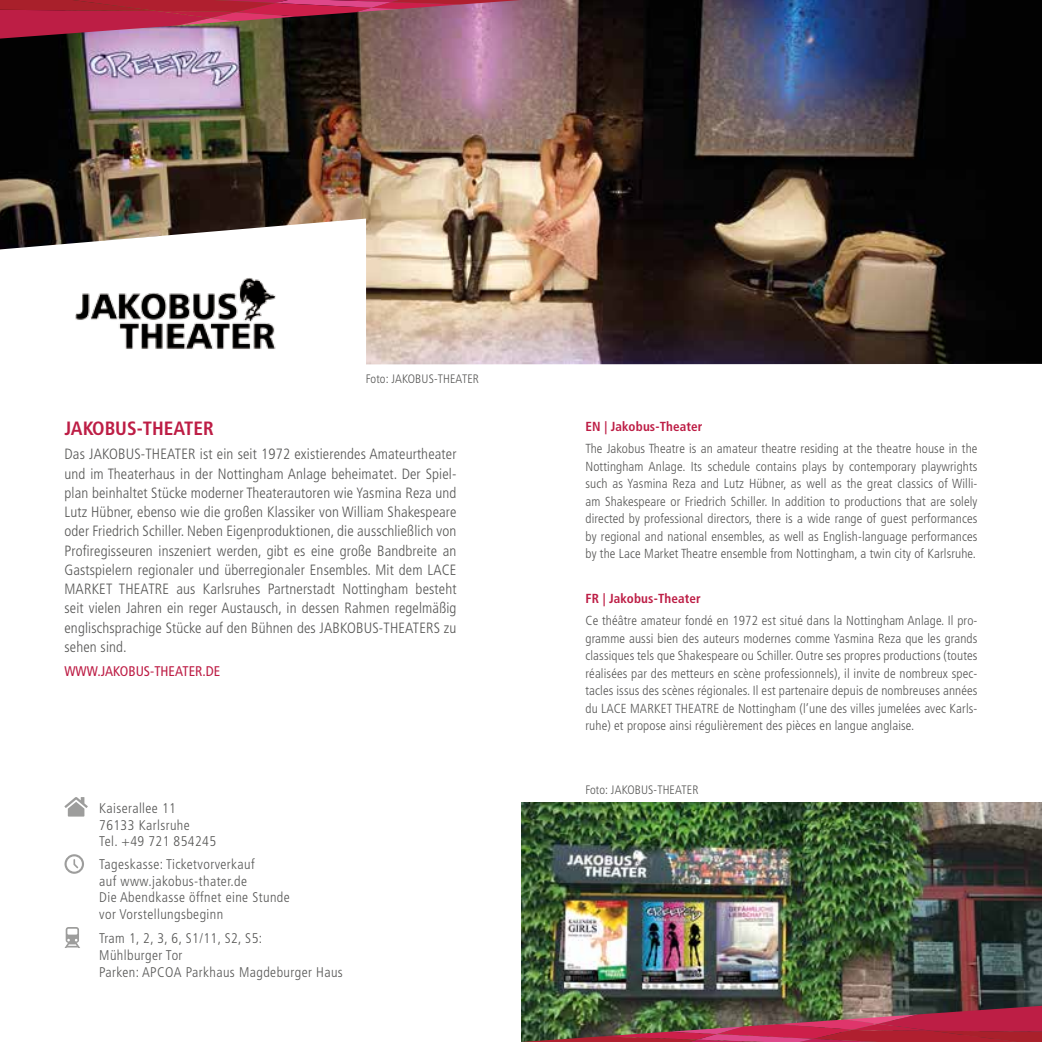
<style>
.page{position:relative;width:1042px;height:1042px;background:#fff}
.page>*{position:absolute;margin:0;border:0;box-sizing:border-box;transform-origin:0 0}
.t1{font:700 condensed 19.25px "Frutiger";color:#bd1d45}
.t2{font:300 condensed 14.88px/19.2px "Frutiger";letter-spacing:.01em;color:#575756;text-align:justify}
.t3{font:300 condensed 14px/16.8px "Frutiger";letter-spacing:.03em;color:#575756}
.t4{font:condensed 14px "Frutiger";color:#bd1d45}
.t5{font:300 condensed 13.12px/17.5px "Frutiger";letter-spacing:.01em;color:#575756;text-align:justify}
.t6{font:700 condensed 13.12px "Frutiger";letter-spacing:.01em;color:#bd1d45}
.t7{font:300 condensed 12.25px "Frutiger";letter-spacing:.01em;color:#575756}
</style>
<div class="page">
<svg style="left:64px;top:797px;width:24px;height:19px"></svg>
<svg style="left:64px;top:854px;width:20px;height:20px"></svg>
<svg style="left:64px;top:927px;width:16px;height:21px"></svg>
<img style="left:0;top:0;width:1042px;height:365px">
<svg style="left:0;top:219px;width:366px;height:146px"></svg>
<img style="left:74px;top:272px;width:222px;height:86px">
<img style="left:521px;top:802px;width:521px;height:203px">
<svg style="left:0;top:0;width:521px;height:40px;background:#9b4259"></svg>
<img style="left:521px;top:1005px;width:521px;height:37px">
<p class="t7" style="left:366px;top:372px;width:115px">Foto: JAKOBUS-THEATER</p>
<h1 class="t1" style="left:64px;top:417px;width:151px">JAKOBUS-THEATER</h1>
<p class="t2" style="left:64px;top:445px;width:393px">Das JAKOBUS-THEATER ist ein seit 1972 existierendes Amateurtheater und im Theaterhaus in der Nottingham Anlage beheimatet. Der Spiel&shy;plan beinhaltet Stücke moderner Theaterautoren wie Yasmina Reza und Lutz Hübner, ebenso wie die großen Klassiker von William Shakespeare oder Friedrich Schiller. Neben Eigenproduktionen, die ausschließlich von Profiregisseuren inszeniert werden, gibt es eine große Bandbreite an Gastspielern regionaler und überregionaler Ensembles. Mit dem LACE MARKET THEATRE aus Karlsruhes Partnerstadt Nottingham besteht seit vielen Jahren ein reger Austausch, in dessen Rahmen regelmäßig englischsprachige Stücke auf den Bühnen des JABKOBUS-THEATERS zu sehen sind.</p>
<p class="t4" style="left:64px;top:663px;width:157px">WWW.JAKOBUS-THEATER.DE</p>
<p class="t3" style="left:99px;top:800px;width:118px">Kaiserallee 11<br>76133 Karlsruhe<br>Tel. +49 721 854245</p>
<p class="t3" style="left:99px;top:856px;width:192px">Tageskasse: Ticketvorverkauf<br>auf www.jakobus-thater.de<br>Die Abendkasse öffnet eine Stunde vor Vorstellungsbeginn</p>
<p class="t3" style="left:99px;top:930px;width:245px">Tram 1, 2, 3, 6, S1/11, S2, S5:<br>Mühlburger Tor<br>Parken: APCOA Parkhaus Magdeburger Haus</p>
<p class="t6" style="left:585px;top:418px;width:119px">EN | Jakobus-Theater</p>
<p class="t5" style="left:585px;top:440px;width:393px">The Jakobus Theatre is an amateur theatre residing at the theatre house in the Nottingham Anlage. Its schedule contains plays by contemporary playwrights such as Yasmina Reza and Lutz Hübner, as well as the great classics of Willi&shy;am Shakespeare or Friedrich Schiller. In addition to productions that are solely directed by professional directors, there is a wide range of guest performances by regional and national ensembles, as well as English-language performances by the Lace Market Theatre ensemble from Nottingham, a twin city of Karlsruhe.</p>
<p class="t6" style="left:585px;top:591px;width:117px">FR | Jakobus-Theater</p>
<p class="t5" style="left:585px;top:612px;width:393px">Ce théâtre amateur fondé en 1972 est situé dans la Nottingham Anlage. Il pro&shy;gramme aussi bien des auteurs modernes comme Yasmina Reza que les grands classiques tels que Shakespeare ou Schiller. Outre ses propres productions (toutes réalisées par des metteurs en scène professionnels), il invite de nombreux spec&shy;tacles issus des scènes régionales. Il est partenaire depuis de nombreuses années du LACE MARKET THEATRE de Nottingham (l’une des villes jumelées avec Karls&shy;ruhe) et propose ainsi régulièrement des pièces en langue anglaise.</p>
<p class="t7" style="left:585px;top:782px;width:115px">Foto: JAKOBUS-THEATER</p>
</div>
